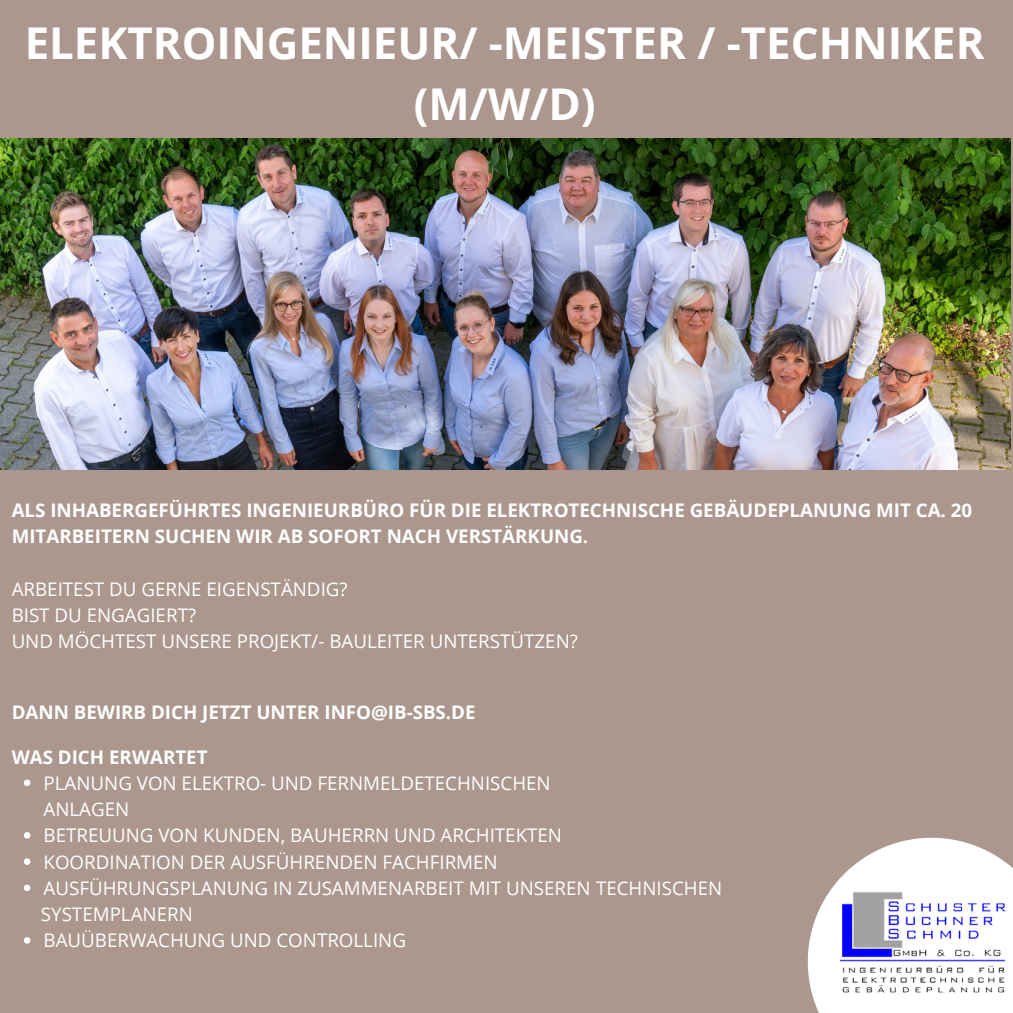
<style>
.page{position:relative;width:1013px;height:1013px;background:#fff}
.page>*{position:absolute;margin:0;border:0;box-sizing:border-box;transform-origin:0 0}
.t1{font:700 43.75px "Open Sans";color:#fff}
.t2{font:18.75px "Open Sans";color:#fff}
.t3{font:700 18.75px/26.2px "Open Sans";color:#fff}
</style>
<div class="page">
<div style="left:0;top:0;width:1012px;height:1012px;background:#ab978d"></div>
<img style="left:0;top:139px;width:1010px;height:331px">
<svg style="left:807px;top:837px;width:205px;height:175px"></svg>
<img style="left:840px;top:870px;width:165px;height:142px">
<svg style="left:24px;top:779px;width:6px;height:7px"></svg>
<svg style="left:24px;top:832px;width:6px;height:6px"></svg>
<svg style="left:24px;top:858px;width:6px;height:6px"></svg>
<svg style="left:24px;top:884px;width:6px;height:7px"></svg>
<svg style="left:24px;top:937px;width:6px;height:6px"></svg>
<p class="t1" style="left:25px;top:12px;width:961px">ELEKTROINGENIEUR/ -MEISTER / -TECHNIKER</p>
<p class="t1" style="left:414px;top:73px;width:183px">(M/W/D)</p>
<p class="t3" style="left:12px;top:496px;width:962px">ALS INHABERGEFÜHRTES INGENIEURBÜRO FÜR DIE ELEKTROTECHNISCHE GEBÄUDEPLANUNG MIT CA. 20<br>MITARBEITERN SUCHEN WIR AB SOFORT NACH VERSTÄRKUNG.</p>
<p class="t2" style="left:12px;top:575px;width:337px">ARBEITEST DU GERNE EIGENSTÄNDIG?</p>
<p class="t2" style="left:12px;top:602px;width:186px">BIST DU ENGAGIERT?</p>
<p class="t2" style="left:12px;top:628px;width:567px">UND MÖCHTEST UNSERE PROJEKT/- BAULEITER UNTERSTÜTZEN?</p>
<p class="t3" style="left:12px;top:698px;width:465px">DANN BEWIRB DICH JETZT UNTER INFO@IB-SBS.DE</p>
<p class="t3" style="left:12px;top:743px;width:197px">WAS DICH ERWARTET</p>
<p class="t2" style="left:44px;top:796px;width:87px">ANLAGEN</p>
<p class="t2" style="left:44px;top:769px;width:508px">PLANUNG VON ELEKTRO- UND FERNMELDETECHNISCHEN</p>
<p class="t2" style="left:44px;top:822px;width:520px">BETREUUNG VON KUNDEN, BAUHERRN UND ARCHITEKTEN</p>
<p class="t2" style="left:44px;top:848px;width:455px">KOORDINATION DER AUSFÜHRENDEN FACHFIRMEN</p>
<p class="t2" style="left:44px;top:874px;width:680px">AUSFÜHRUNGSPLANUNG IN ZUSAMMENARBEIT MIT UNSEREN TECHNISCHEN</p>
<p class="t2" style="left:44px;top:927px;width:364px">BAUÜBERWACHUNG UND CONTROLLING</p>
<p class="t2" style="left:41px;top:901px;width:153px">SYSTEMPLANERN</p>
</div>
